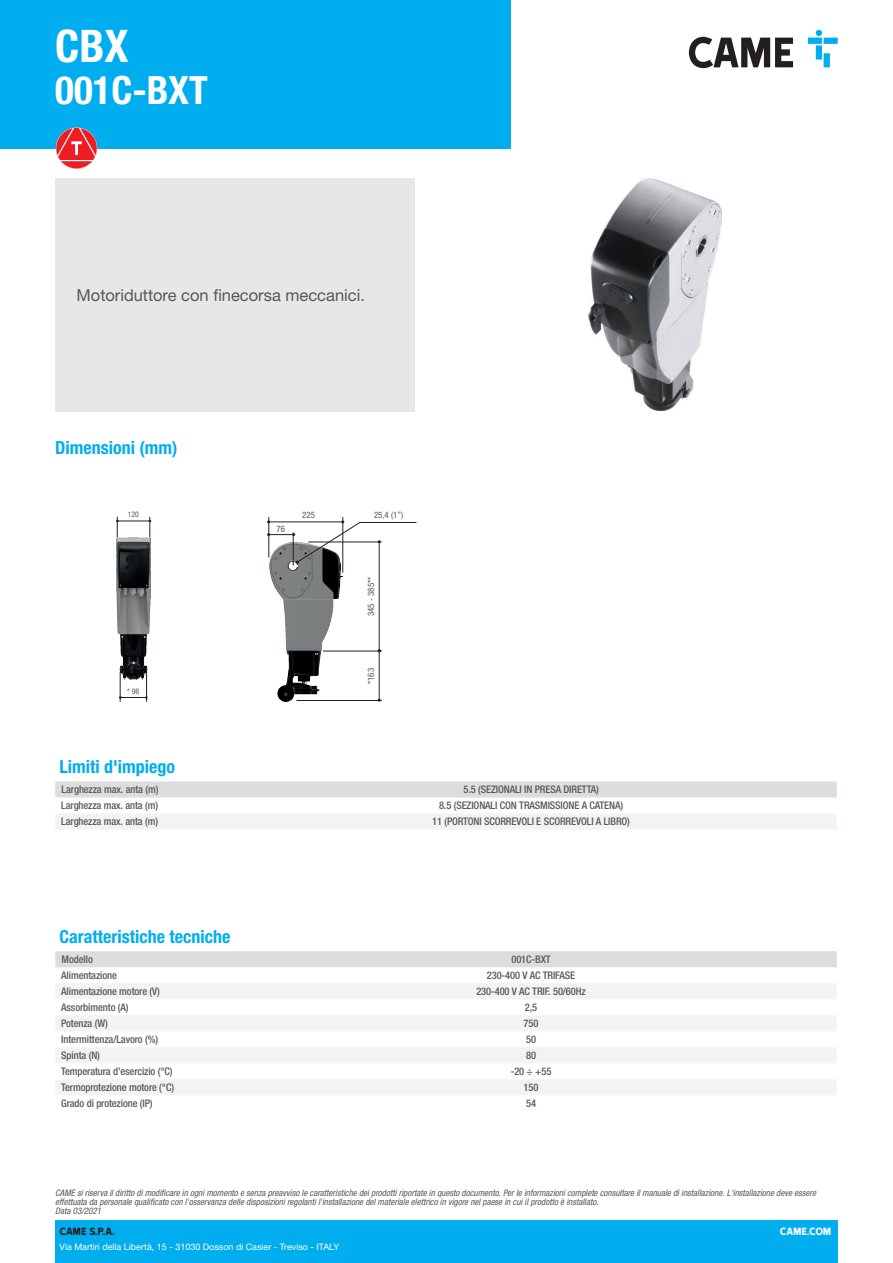
<style>
.page{position:relative;width:893px;height:1263px;background:#fff}
.page>*{position:absolute;margin:0;border:0;box-sizing:border-box;transform-origin:0 0}
.Name{font:700 condensed 45px "Helvetica Neue LTW1 G";color:#fff}
.t1{font:700 condensed 39px "Helvetica Neue LTW1 G";color:#fff}
.t2{font:700 condensed 18px "Helvetica Neue LTW1 G";color:#00aeef}
.Description{font:16.5px "Helvetica Neue LTW1 G";color:#57585a}
.t3{font:12px "Came Type";color:#231f20}
.t4{font:12px "Came Type";letter-spacing:-.025em;color:#fff}
.Feature{font:500 condensed 10.5px "Helvetica Neue LTW1 G";letter-spacing:-.01em;color:#57585a}
.Data{font:500 condensed 10.5px "Helvetica Neue LTW1 G";letter-spacing:-.01em;color:#57585a}
.t5{font:italic condensed 9px/9px "Helvetica Neue LTW1 G";color:#57585a}
.t6{font:9px "Helvetica Neue LTW1 G";color:#fff}
.t7{font:condensed 8.85px "Helvetica Neue LTW1 G";color:#57585a}
.t8{font:condensed 7.65px "Helvetica Neue LTW1 G";color:#57585a}
</style>
<div class="page">
<div style="left:55px;top:1220px;width:783px;height:43px;background:#00aeef"></div>
<div style="left:0;top:0;width:510px;height:149px;background:#00aeef"></div>
<svg style="left:689px;top:37px;width:104px;height:31px"></svg>
<svg style="left:808px;top:30px;width:30px;height:37px"></svg>
<svg style="left:56px;top:127px;width:41px;height:42px"></svg>
<div style="left:55px;top:178px;width:360px;height:233px;background:#e6e7e9"></div>
<img style="left:589px;top:179px;width:132px;height:232px">
<hr style="left:120px;top:672px;width:1px;height:30px;background:#231f20">
<hr style="left:146px;top:672px;width:1px;height:30px;background:#231f20">
<svg style="left:119px;top:696px;width:29px;height:3px"></svg>
<hr style="left:117px;top:521px;width:33px;height:1px;background:#231f20">
<svg style="left:149px;top:517px;width:2px;height:21px"></svg>
<svg style="left:116px;top:517px;width:3px;height:21px"></svg>
<img style="left:116px;top:538px;width:34px;height:141px">
<img style="left:270px;top:563px;width:73px;height:138px">
<hr style="left:342px;top:517px;width:1px;height:56px;background:#231f20">
<hr style="left:323px;top:651px;width:59px;height:1px;background:#231f20">
<hr style="left:296px;top:700px;width:86px;height:1px;background:#231f20">
<hr style="left:268px;top:517px;width:1px;height:40px;background:#231f20">
<hr style="left:379px;top:542px;width:1px;height:109px;background:#231f20">
<hr style="left:379px;top:651px;width:1px;height:49px;background:#231f20">
<hr style="left:293px;top:532px;width:1px;height:34px;background:#231f20">
<svg style="left:267px;top:520px;width:149px;height:43px"></svg>
<div style="left:55px;top:781px;width:782px;height:16px;background:#dcdddf"></div>
<div style="left:56px;top:814px;width:781px;height:15px;background:#f2f3f4"></div>
<div style="left:55px;top:951px;width:782px;height:16px;background:#dcdddf"></div>
<svg style="left:56px;top:984px;width:781px;height:111px;fill:#f2f3f4"></svg>
<p class="Name" style="left:55px;top:19px;width:75px">CBX</p>
<p class="t1" style="left:55px;top:67px;width:154px">001C-BXT</p>
<p class="Description" style="left:77px;top:285px;width:290px">Motoriduttore con finecorsa meccanici.</p>
<p class="t2" style="left:55px;top:437px;width:124px">Dimensioni (mm)</p>
<p class="t8" style="left:128px;top:510px;width:13px">120</p>
<p class="t7" style="left:302px;top:510px;width:14px">225</p>
<p class="t7" style="left:374px;top:510px;width:31px">25,4 (1”)</p>
<p class="t8" style="left:127px;top:686px;width:13px">* 98</p>
<p class="t7" style="left:276px;top:523px;width:10px">76</p>
<p class="t7" style="left:366px;top:616px;width:41px;rotate:-90deg">345 - 385**</p>
<p class="t7" style="left:366px;top:684px;width:17px;rotate:-90deg">*163</p>
<p class="t2" style="left:60px;top:756px;width:117px">Limiti d'impiego</p>
<p class="Feature" style="left:62px;top:783px;width:98px">Larghezza max. anta (m)</p>
<p class="Data" style="left:463px;top:783px;width:137px">5.5 (SEZIONALI IN PRESA DIRETTA)</p>
<p class="Feature" style="left:61px;top:799px;width:98px">Larghezza max. anta (m)</p>
<p class="Data" style="left:439px;top:799px;width:186px">8.5 (SEZIONALI CON TRASMISSIONE A CATENA)</p>
<p class="Feature" style="left:61px;top:815px;width:98px">Larghezza max. anta (m)</p>
<p class="Data" style="left:432px;top:815px;width:199px">11 (PORTONI SCORREVOLI E SCORREVOLI A LIBRO)</p>
<p class="t2" style="left:60px;top:925px;width:172px">Caratteristiche tecniche</p>
<p class="Feature" style="left:62px;top:953px;width:33px">Modello</p>
<p class="Data" style="left:511px;top:953px;width:41px">001C-BXT</p>
<p class="Feature" style="left:61px;top:969px;width:57px">Alimentazione</p>
<p class="Data" style="left:487px;top:969px;width:90px">230-400 V AC TRIFASE</p>
<p class="Feature" style="left:61px;top:985px;width:100px">Alimentazione motore (V)</p>
<p class="Data" style="left:476px;top:985px;width:111px">230-400 V AC TRIF. 50/60Hz</p>
<p class="Feature" style="left:61px;top:1001px;width:69px">Assorbimento (A)</p>
<p class="Data" style="left:525px;top:1001px;width:14px">2,5</p>
<p class="Feature" style="left:61px;top:1017px;width:48px">Potenza (W)</p>
<p class="Data" style="left:524px;top:1017px;width:16px">750</p>
<p class="Feature" style="left:61px;top:1033px;width:99px">Intermittenza/Lavoro (%)</p>
<p class="Data" style="left:526px;top:1033px;width:11px">50</p>
<p class="Feature" style="left:61px;top:1049px;width:40px">Spinta (N)</p>
<p class="Data" style="left:526px;top:1049px;width:11px">80</p>
<p class="Feature" style="left:61px;top:1065px;width:113px">Temperatura d’esercizio (°C)</p>
<p class="Data" style="left:511px;top:1065px;width:42px">-20 ÷ +55</p>
<p class="Feature" style="left:61px;top:1081px;width:114px">Termoprotezione motore (°C)</p>
<p class="Data" style="left:524px;top:1081px;width:16px">150</p>
<p class="Feature" style="left:61px;top:1097px;width:93px">Grado di protezione (IP)</p>
<p class="Data" style="left:526px;top:1097px;width:11px">54</p>
<p class="t5" style="left:55px;top:1189px;width:762px">CAME si riserva il diritto di modificare in ogni momento e senza preavviso le caratteristiche dei prodotti riportate in questo documento. Per le informazioni complete consultare il manuale di installazione. L'installazione deve essere effettuata da personale qualificato con l'osservanza delle disposizioni regolanti l'installazione del materiale elettrico in vigore nel paese in cui il prodotto è installato.<br>Data 03/2021</p>
<h3 class="t3" style="left:60px;top:1225px;width:57px">CAME S.P.A.</h3>
<p class="t6" style="left:60px;top:1241px;width:281px">Via Martiri della Libertà, 15 - 31030 Dosson di Casier - Treviso - ITALY</p>
<h3 class="t4" style="left:780px;top:1225px;width:53px">CAME.COM</h3>
</div>
